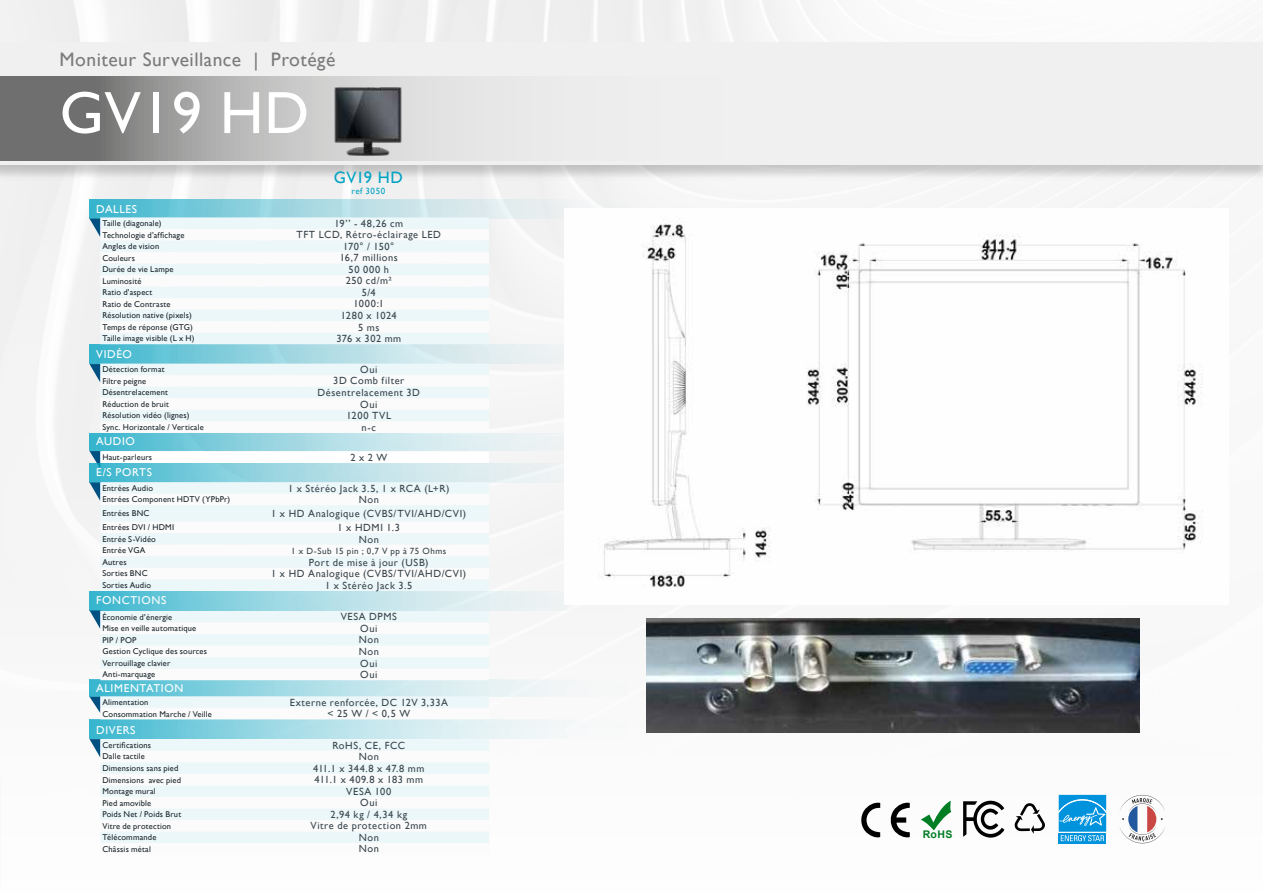
<style>
.page{position:relative;width:1263px;height:893px;background:#fff}
.page>*{position:absolute;margin:0;border:0;box-sizing:border-box;transform-origin:0 0}
.t1{font:60px "Gill Sans";letter-spacing:.01em;color:#fff}
.t2{font:19.5px "Gill Sans";letter-spacing:.025em;color:#7b7b7b}
.t3{font:16.5px "Gill Sans";letter-spacing:.005em;color:#00a3c3}
.t4{font:11.4px "Gill Sans";letter-spacing:.055em;color:#fff}
.t5{font:700 10.5px "Arial";color:#017d24}
.t6{font:10.35px "Gill Sans";letter-spacing:.055em;color:#39464d}
.t7{font:10.35px "Gill Sans";letter-spacing:.035em;color:#39464d}
.t8{font:9px "Gill Sans";letter-spacing:.055em;color:#39464d}
.t9{font:9px "Gill Sans";letter-spacing:.06em;color:#00a3c3}
.t10{font:8.4px "Gill Sans";letter-spacing:.02em;color:#1c262b}
</style>
<div class="page">
<img style="left:0;top:0;width:1159px;height:844px">
<div style="left:0;top:42px;width:1263px;height:138px;background:#000;opacity:.2"></div>
<div style="left:0;top:43px;width:1263px;height:122px;background:#f0f0f0"></div>
<svg style="left:0;top:76px;width:474px;height:84px;background:#a7a7a7"></svg>
<svg style="left:890px;top:802px;width:20px;height:36px"></svg>
<svg style="left:921px;top:801px;width:30px;height:29px"></svg>
<svg style="left:860px;top:802px;width:20px;height:36px"></svg>
<svg style="left:963px;top:799px;width:41px;height:40px"></svg>
<svg style="left:1014px;top:802px;width:32px;height:32px"></svg>
<svg style="left:1059px;top:841px;width:47px;height:2px"></svg>
<svg style="left:1059px;top:795px;width:47px;height:46px;background:#2ea6e2"></svg>
<svg style="left:1119px;top:795px;width:46px;height:48px"></svg>
<svg style="left:89px;top:719px;width:579px;height:20px"></svg>
<svg style="left:90px;top:739px;width:399px;height:105px"></svg>
<svg style="left:89px;top:344px;width:475px;height:20px;background:#a7dae4"></svg>
<svg style="left:90px;top:364px;width:399px;height:69px"></svg>
<svg style="left:89px;top:433px;width:475px;height:18px;background:#a7dae5"></svg>
<svg style="left:90px;top:451px;width:399px;height:12px"></svg>
<svg style="left:89px;top:463px;width:475px;height:19px;background:#a6dae4"></svg>
<svg style="left:90px;top:482px;width:399px;height:109px"></svg>
<svg style="left:89px;top:680px;width:557px;height:17px"></svg>
<svg style="left:90px;top:696px;width:399px;height:23px"></svg>
<svg style="left:89px;top:591px;width:579px;height:19px;background:#abdce6"></svg>
<div style="left:90px;top:610px;width:399px;height:70px;background:#f4f8fa"></div>
<svg style="left:89px;top:199px;width:579px;height:20px;background:#acdae4"></svg>
<svg style="left:100px;top:217px;width:389px;height:127px;background:#e9f5f9"></svg>
<svg style="left:90px;top:219px;width:399px;height:114px"></svg>
<img style="left:333px;top:85px;width:69px;height:72px">
<img style="left:646px;top:618px;width:493px;height:114px">
<img style="left:564px;top:208px;width:639px;height:397px">
<h2 class="t2" style="left:60px;top:48px;width:277px">Moniteur Surveillance | Protégé</h2>
<h1 class="t1" style="left:60px;top:78px;width:251px">GV19 HD</h1>
<h3 class="t3" style="left:334px;top:167px;width:71px">GV19 HD</h3>
<p class="t9" style="left:351px;top:186px;width:35px">ref 3050</p>
<h3 class="t4" style="left:96px;top:202px;width:43px">DALLES</h3>
<p class="t10" style="left:102px;top:218px;width:61px">Taille (diagonale)</p>
<p class="t6" style="left:334px;top:217px;width:70px">19’’ - 48,26 cm</p>
<p class="t10" style="left:102px;top:230px;width:84px">Technologie d’affichage</p>
<p class="t6" style="left:297px;top:229px;width:146px">TFT LCD, Rétro-éclairage LED</p>
<p class="t10" style="left:102px;top:241px;width:58px">Angles de vision</p>
<p class="t6" style="left:343px;top:240px;width:53px">170° / 150°</p>
<p class="t10" style="left:102px;top:253px;width:34px">Couleurs</p>
<p class="t6" style="left:340px;top:252px;width:60px">16,7 millions</p>
<p class="t10" style="left:102px;top:264px;width:73px">Durée de vie Lampe</p>
<p class="t6" style="left:349px;top:263px;width:42px">50 000 h</p>
<p class="t10" style="left:102px;top:276px;width:41px">Luminosité</p>
<p class="t6" style="left:346px;top:275px;width:48px">250 cd/m²</p>
<p class="t10" style="left:102px;top:288px;width:51px">Ratio d'aspect</p>
<p class="t6" style="left:362px;top:286px;width:16px">5/4</p>
<p class="t10" style="left:102px;top:299px;width:70px">Ratio de Contraste</p>
<p class="t6" style="left:353px;top:298px;width:32px">1000:1</p>
<p class="t10" style="left:102px;top:311px;width:91px">Résolution native (pixels)</p>
<p class="t7" style="left:341px;top:309px;width:57px">1280 x 1024</p>
<p class="t10" style="left:102px;top:322px;width:92px">Temps de réponse (GTG)</p>
<p class="t6" style="left:358px;top:321px;width:23px">5 ms</p>
<p class="t10" style="left:102px;top:334px;width:94px">Taille image visible (L x H)</p>
<p class="t6" style="left:336px;top:333px;width:66px">376 x 302 mm</p>
<h3 class="t4" style="left:96px;top:347px;width:37px">VIDÉO</h3>
<p class="t10" style="left:102px;top:365px;width:64px">Détection format</p>
<p class="t6" style="left:360px;top:363px;width:19px">Oui</p>
<p class="t10" style="left:102px;top:376px;width:45px">Filtre peigne</p>
<p class="t6" style="left:333px;top:375px;width:73px">3D Comb filter</p>
<p class="t10" style="left:102px;top:388px;width:67px">Désentrelacement</p>
<p class="t6" style="left:318px;top:386px;width:104px">Désentrelacement 3D</p>
<p class="t10" style="left:102px;top:399px;width:68px">Réduction de bruit</p>
<p class="t6" style="left:360px;top:398px;width:19px">Oui</p>
<p class="t10" style="left:102px;top:411px;width:88px">Résolution vidéo (lignes)</p>
<p class="t6" style="left:346px;top:410px;width:46px">1200 TVL</p>
<p class="t10" style="left:102px;top:422px;width:103px">Sync. Horizontale / Verticale</p>
<p class="t6" style="left:362px;top:421px;width:16px">n-c</p>
<h3 class="t4" style="left:96px;top:434px;width:40px">AUDIO</h3>
<p class="t10" style="left:102px;top:452px;width:51px">Haut-parleurs</p>
<p class="t6" style="left:350px;top:451px;width:38px">2 x 2 W</p>
<h3 class="t4" style="left:96px;top:466px;width:57px">E/S PORTS</h3>
<p class="t10" style="left:102px;top:483px;width:52px">Entrées Audio</p>
<p class="t6" style="left:288px;top:482px;width:163px">1 x Stéréo Jack 3.5, 1 x RCA (L+R)</p>
<p class="t10" style="left:102px;top:495px;width:129px">Entrées Component HDTV (YPbPr)</p>
<p class="t6" style="left:359px;top:493px;width:22px">Non</p>
<p class="t10" style="left:102px;top:509px;width:49px">Entrées BNC</p>
<p class="t6" style="left:271px;top:507px;width:197px">1 x HD Analogique (CVBS/TVI/AHD/CVI)</p>
<p class="t10" style="left:102px;top:523px;width:73px">Entrées DVI / HDMI</p>
<p class="t6" style="left:338px;top:521px;width:64px">1 x HDMI 1.3</p>
<p class="t10" style="left:102px;top:534px;width:55px">Entrée S-Vidéo</p>
<p class="t6" style="left:359px;top:533px;width:22px">Non</p>
<p class="t10" style="left:102px;top:546px;width:45px">Entrée VGA</p>
<p class="t8" style="left:291px;top:545px;width:157px">1 x D-Sub 15 pin ; 0,7 V pp à 75 Ohms</p>
<p class="t10" style="left:102px;top:557px;width:26px">Autres</p>
<p class="t6" style="left:309px;top:556px;width:121px">Port de mise à jour (USB)</p>
<p class="t10" style="left:102px;top:569px;width:47px">Sorties BNC</p>
<p class="t6" style="left:271px;top:568px;width:197px">1 x HD Analogique (CVBS/TVI/AHD/CVI)</p>
<p class="t10" style="left:102px;top:580px;width:50px">Sorties Audio</p>
<p class="t6" style="left:325px;top:579px;width:89px">1 x Stéréo Jack 3.5</p>
<h3 class="t4" style="left:96px;top:594px;width:72px">FONCTIONS</h3>
<p class="t10" style="left:102px;top:612px;width:71px">Économie d'énergie</p>
<p class="t6" style="left:341px;top:611px;width:58px">VESA DPMS</p>
<p class="t10" style="left:102px;top:623px;width:95px">Mise en veille automatique</p>
<p class="t6" style="left:360px;top:622px;width:19px">Oui</p>
<p class="t10" style="left:102px;top:635px;width:36px">PIP / POP</p>
<p class="t6" style="left:359px;top:634px;width:22px">Non</p>
<p class="t10" style="left:102px;top:647px;width:106px">Gestion Cyclique des sources</p>
<p class="t6" style="left:359px;top:645px;width:22px">Non</p>
<p class="t10" style="left:102px;top:658px;width:70px">Verrouillage clavier</p>
<p class="t6" style="left:360px;top:657px;width:19px">Oui</p>
<p class="t10" style="left:102px;top:670px;width:54px">Anti-marquage</p>
<p class="t6" style="left:360px;top:668px;width:19px">Oui</p>
<h3 class="t4" style="left:96px;top:681px;width:89px">ALIMENTATION</h3>
<p class="t10" style="left:102px;top:697px;width:48px">Alimentation</p>
<p class="t6" style="left:290px;top:696px;width:160px">Externe renforcée, DC 12V 3,33A</p>
<p class="t10" style="left:102px;top:709px;width:111px">Consommation Marche / Veille</p>
<p class="t6" style="left:327px;top:708px;width:84px">&lt; 25 W / &lt; 0,5 W</p>
<h3 class="t4" style="left:96px;top:723px;width:41px">DIVERS</h3>
<p class="t10" style="left:102px;top:740px;width:50px">Certifications</p>
<p class="t6" style="left:332px;top:739px;width:74px">RoHS, CE, FCC</p>
<p class="t10" style="left:102px;top:752px;width:44px">Dalle tactile</p>
<p class="t6" style="left:359px;top:751px;width:22px">Non</p>
<p class="t10" style="left:102px;top:763px;width:78px">Dimensions sans pied</p>
<p class="t6" style="left:313px;top:762px;width:113px">411.1 x 344.8 x 47.8 mm</p>
<p class="t10" style="left:102px;top:775px;width:80px">Dimensions avec pied</p>
<p class="t6" style="left:314px;top:774px;width:110px">411.1 x 409.8 x 183 mm</p>
<p class="t10" style="left:102px;top:786px;width:55px">Montage mural</p>
<p class="t6" style="left:346px;top:785px;width:47px">VESA 100</p>
<p class="t10" style="left:102px;top:798px;width:50px">Pied amovible</p>
<p class="t6" style="left:360px;top:797px;width:19px">Oui</p>
<p class="t10" style="left:102px;top:809px;width:80px">Poids Net / Poids Brut</p>
<p class="t6" style="left:330px;top:808px;width:78px">2,94 kg / 4,34 kg</p>
<p class="t10" style="left:102px;top:821px;width:70px">Vitre de protection</p>
<p class="t6" style="left:311px;top:820px;width:118px">Vitre de protection 2mm</p>
<p class="t10" style="left:102px;top:832px;width:55px">Télécommande</p>
<p class="t6" style="left:359px;top:831px;width:22px">Non</p>
<p class="t10" style="left:102px;top:844px;width:50px">Châssis métal</p>
<p class="t6" style="left:359px;top:843px;width:22px">Non</p>
<p class="t5" style="left:923px;top:827px;width:31px">RoHS</p>
</div>
